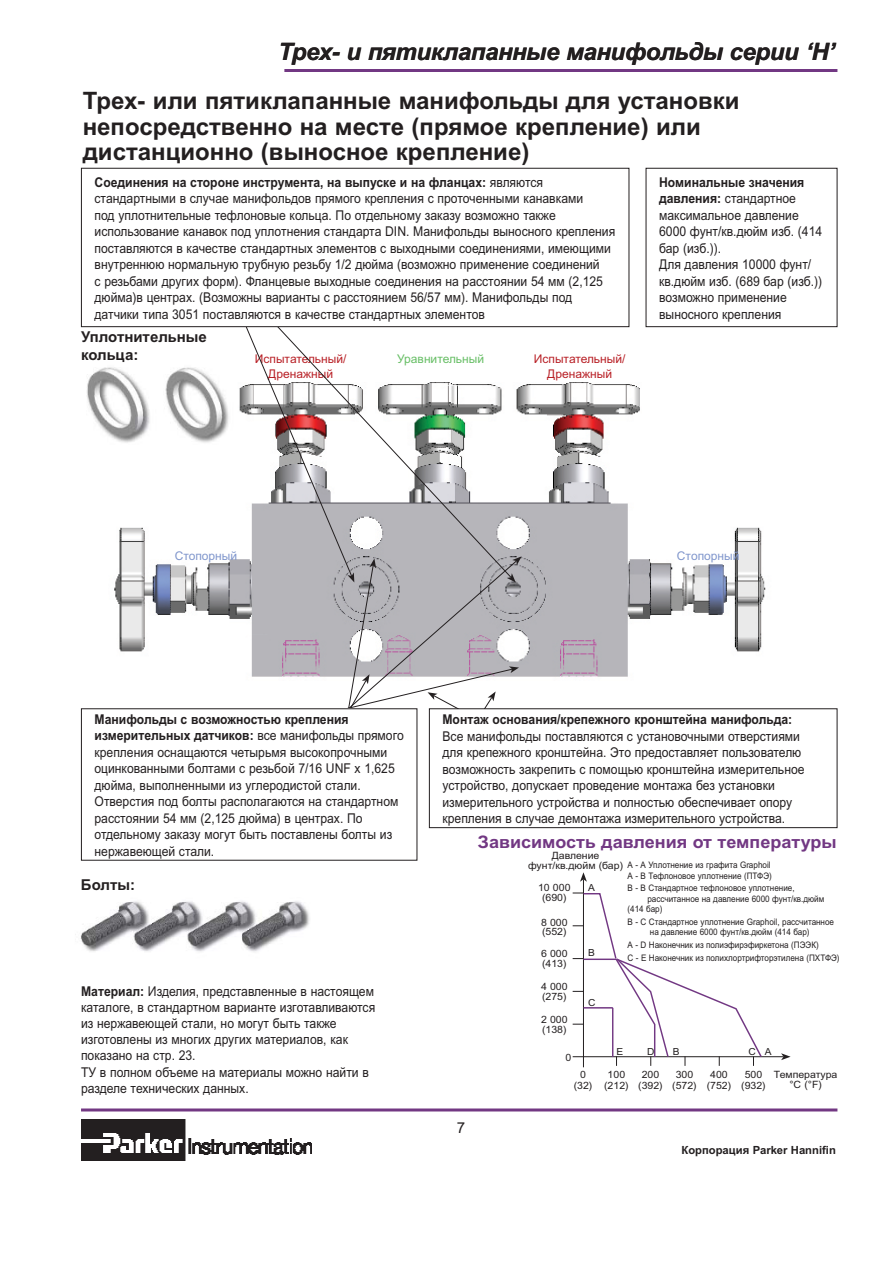
<style>
.page{position:relative;width:893px;height:1263px;background:#fff}
.page>*{position:absolute;margin:0;border:0;box-sizing:border-box;transform-origin:0 0}
.t1{font:700 24px/25.5px "Arial Cyr";color:#231f20}
.t2{font:24px "Arial Cyr MT Bold Inclined";letter-spacing:-.015em;color:#231f20}
.t3{font:700 17.25px "Arial Cyr";color:#723883;scale:1.04 1}
.t4{font:700 15px/18px "Arial Cyr";color:#231f20}
.t5{font:15px "Arial Cyr";color:#231f20}
.t6{font:13.5px/16.5px "Arial Cyr";color:#231f20;scale:.9 1}
.t7{font:700 13.5px "Arial Cyr";color:#231f20;scale:.9 1}
.t8{font:12px/14.4px "Arial Cyr";color:#b81f25;text-align:center}
.t9{font:12px "Arial Cyr";color:#8096cc}
.t10{font:12px "Arial Cyr";color:#67be65}
.t11{font:700 11.25px "Arial Cyr";color:#231f20}
.t12{font:10.05px/9.8px "Arial Cyr";color:#231f20;scale:1.04 1}
.t13{font:9.75px "Arial Cyr";color:#231f20;scale:1.04 1}
.t14{font:9px/10.5px "Arial Cyr";color:#231f20;text-align:right;scale:.9 1}
.s1{font-weight:700}
.s2{font-size:10.05px}
</style>
<div class="page">
<img style="left:114px;top:383px;width:652px;height:294px">
<svg style="left:81px;top:1108px;width:756px;height:4px;background:#9569a1"></svg>
<img style="left:81px;top:1119px;width:230px;height:41px">
<hr style="left:284px;top:69px;width:553px;height:3px;background:#723883">
<div style="left:81px;top:168px;width:548px;height:159px;border:1px solid #231f20"></div>
<div style="left:645px;top:168px;width:192px;height:159px;border:1px solid #231f20"></div>
<svg style="left:220px;top:325px;width:301px;height:395px"></svg>
<div style="left:429px;top:709px;width:408px;height:119px;background:#fff"></div>
<div style="left:429px;top:708px;width:408px;height:120px;border:1px solid #231f20"></div>
<img style="left:75px;top:901px;width:235px;height:51px">
<img style="left:87px;top:362px;width:146px;height:85px">
<hr style="left:583px;top:879px;width:1px;height:188px;background:#231f20">
<svg style="left:580px;top:872px;width:7px;height:10px"></svg>
<hr style="left:572px;top:1056px;width:211px;height:1px;background:#231f20">
<svg style="left:781px;top:1053px;width:9px;height:7px"></svg>
<svg style="left:572px;top:892px;width:191px;height:174px"></svg>
<hr style="left:583px;top:1007px;width:29px;height:2px;background:#723883">
<h1 class="t2" style="left:279px;top:43px;width:558px">Трех- и пятиклапанные манифольды серии ‘H’</h1>
<h1 class="t1" style="left:83px;top:90px;width:658px">Трех- или пятиклапанные манифольды для установки непосредственно на месте (прямое крепление) или дистанционно (выносное крепление)</h1>
<p class="t6" style="left:95px;top:175px;width:580px"><span class="s1">Соединения на стороне инструмента, на выпуске и на фланцах:</span> являются стандартными в случае манифольдов прямого крепления с проточенными канавками<br>под уплотнительные тефлоновые кольца. По отдельному заказу возможно также использование канавок под уплотнения стандарта DIN. Манифольды выносного крепления поставляются в качестве стандартных элементов с выходными соединениями, имеющими внутреннюю нормальную трубную резьбу 1/2 дюйма (возможно применение соединений<br>с резьбами других форм). Фланцевые выходные соединения на расстоянии 54 мм (2,125 дюйма)в центрах. (Возможны варианты с расстоянием 56/57 мм). Манифольды под датчики типа 3051 поставляются в качестве стандартных элементов</p>
<p class="t6" style="left:659px;top:175px;width:183px"><span class="s1">Номинальные значения давления:</span> стандартное максимальное давление<br>6000 фунт/кв.дюйм изб. (414 бар (изб.)).<br>Для давления 10000 фунт/ кв.дюйм изб. (689 бар (изб.)) возможно применение выносного крепления</p>
<p class="t4" style="left:81px;top:329px;width:127px">Уплотнительные кольца:</p>
<p class="t8" style="left:255px;top:353px;width:93px">Испытательный/<br>Дренажный</p>
<p class="t10" style="left:397px;top:355px;width:88px">Уравнительный</p>
<p class="t8" style="left:534px;top:353px;width:93px">Испытательный/<br>Дренажный</p>
<p class="t9" style="left:175px;top:551px;width:64px">Стопорный</p>
<p class="t9" style="left:677px;top:551px;width:64px">Стопорный</p>
<p class="t6" style="left:95px;top:712px;width:345px"><span class="s1">Манифольды с возможностью крепления измерительных датчиков:</span> все манифольды прямого крепления оснащаются четырьмя высокопрочными оцинкованными болтами с резьбой 7/16 UNF x 1,625 дюйма, выполненными из углеродистой стали.<br>Отверстия под болты располагаются на стандартном расстоянии 54 мм (2,125 дюйма) в центрах. По отдельному заказу могут быть поставлены болты из нержавеющей стали.</p>
<p class="t7" style="left:442px;top:714px;width:390px">Монтаж основания/крепежного кронштейна манифольда:</p>
<p class="t6" style="left:442px;top:729px;width:404px">Все манифольды поставляются с установочными отверстиями для крепежного кронштейна. Это предоставляет пользователю возможность закрепить с помощью кронштейна измерительное устройство, допускает проведение монтажа без установки измерительного устройства и полностью обеспечивает опору крепления в случае демонтажа измерительного устройства.</p>
<p class="t3" style="left:478px;top:835px;width:346px">Зависимость давления от температуры</p>
<p class="t12" style="left:552px;top:852px;width:47px">Давление</p>
<p class="t14" style="left:528px;top:860px;width:272px"><span class="s2">фунт/кв.дюйм (бар)</span> A - A Уплотнение из графита Graphoil<br>A - B Тефлоновое уплотнение (ПТФЭ)</p>
<p class="t14" style="left:627px;top:883px;width:187px">B - B Стандартное тефлоновое уплотнение,</p>
<p class="t14" style="left:647px;top:894px;width:198px">рассчитанное на давление 6000 фунт/кв.дюйм</p>
<p class="t14" style="left:627px;top:904px;width:40px">(414 бар)</p>
<p class="t14" style="left:627px;top:917px;width:231px;text-align:center">B - C Стандартное уплотнение Graphoil, рассчитанное на давление 6000 фунт/кв.дюйм (414 бар)</p>
<p class="t14" style="left:627px;top:939px;width:237px;line-height:12.6px;text-align:left">A - D Наконечник из полиэфирэфиркетона (ПЭЭК)<br>C - E Наконечник из полихлортрифторэтилена (ПХТФЭ)</p>
<p class="t4" style="left:81px;top:877px;width:56px">Болты:</p>
<p class="t12" style="left:538px;top:884px;width:33px;text-align:center">10 000 (690)</p>
<p class="t12" style="left:541px;top:918px;width:27px">8 000 (552)</p>
<p class="t12" style="left:541px;top:950px;width:27px">6 000 (413)</p>
<p class="t12" style="left:541px;top:982px;width:27px">4 000 (275)</p>
<p class="t12" style="left:541px;top:1015px;width:27px">2 000 (138)</p>
<p class="t12" style="left:565px;top:1053px;width:7px">0</p>
<p class="t13" style="left:588px;top:884px;width:8px">A</p>
<p class="t13" style="left:588px;top:949px;width:8px">B</p>
<p class="t6" style="left:81px;top:984px;width:328px"><span class="s1">Материал:</span> Изделия, представленные в настоящем каталоге, в стандартном варианте изготавливаются из нержавеющей стали, но могут быть также изготовлены из многих других материалов, как показано на стр. 23.<br>ТУ в полном объеме на материалы можно найти в разделе технических данных.</p>
<p class="t13" style="left:588px;top:999px;width:9px">C</p>
<p class="t13" style="left:616px;top:1048px;width:8px">E</p>
<p class="t13" style="left:647px;top:1048px;width:9px">D</p>
<p class="t13" style="left:672px;top:1048px;width:8px">B</p>
<p class="t13" style="left:748px;top:1048px;width:24px">C A</p>
<p class="t12" style="left:773px;top:1070px;width:63px;text-align:center">Температура °C (°F)</p>
<p class="t12" style="left:573px;top:1070px;width:186px;line-height:10.9px;text-indent:171px">500 (32) (212) (392) (572) (752) (932)</p>
<p class="t12" style="left:580px;top:1070px;width:7px">0</p>
<p class="t12" style="left:607px;top:1070px;width:18px">100</p>
<p class="t12" style="left:641px;top:1070px;width:18px">200</p>
<p class="t12" style="left:675px;top:1070px;width:18px">300</p>
<p class="t12" style="left:710px;top:1070px;width:18px">400</p>
<p class="t5" style="left:457px;top:1122px;width:10px">7</p>
<p class="t11" style="left:681px;top:1146px;width:156px">Корпорация Рarker Hannifin</p>
</div>
